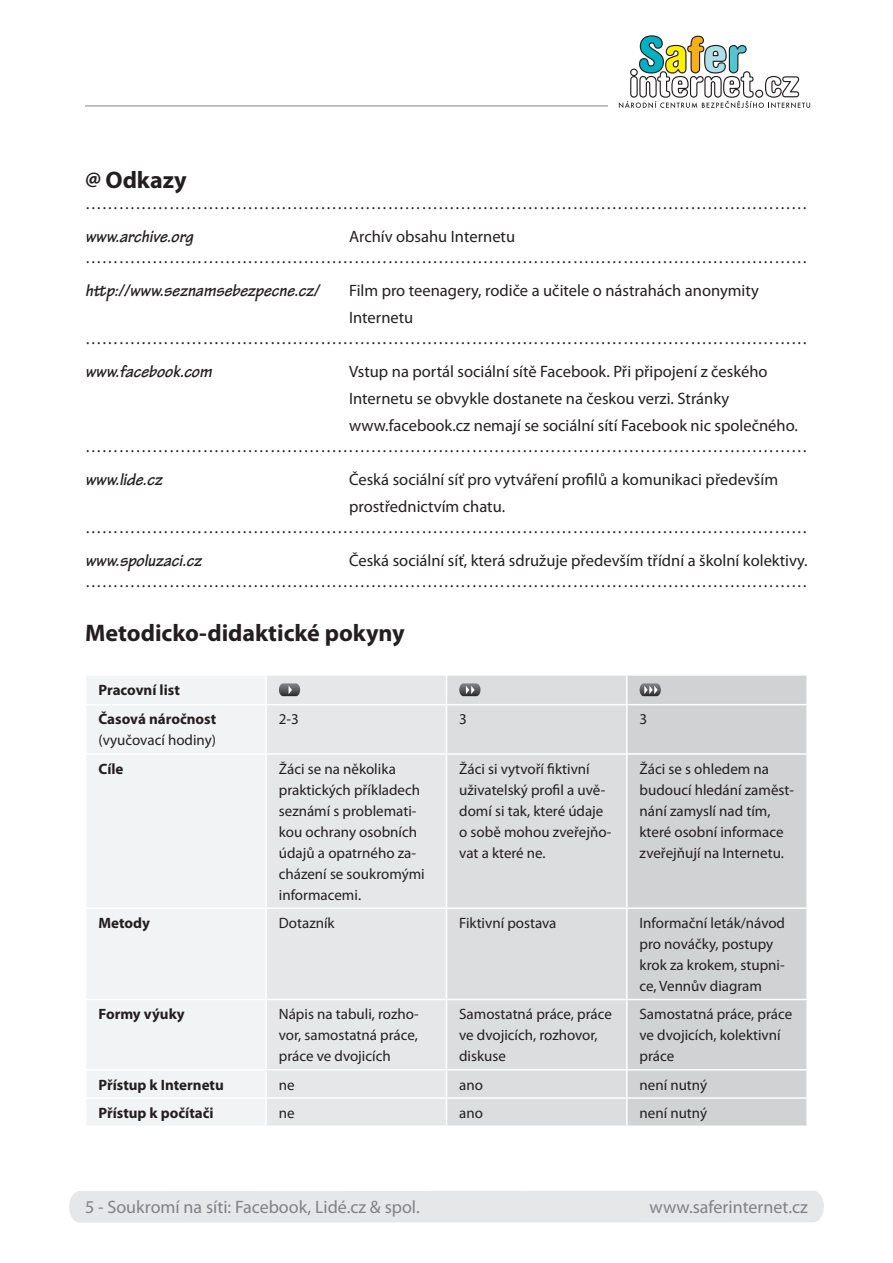
<style>
.page{position:relative;width:893px;height:1263px;background:#fff}
.page>*{position:absolute;margin:0;border:0;box-sizing:border-box;transform-origin:0 0}
.t1{font:700 24px "Myriad Pro";color:#231f20}
.t2{font:italic 700 18px "Tekton Pro";color:#231f20}
.t3{font:18px "Myriad Pro";color:#808285}
.t4{font:16.5px/27px "Myriad Pro";color:#231f20}
.t5{font:15px/21px "Myriad Pro";color:#231f20}
.t6{font:700 15px/29.7px "Myriad Pro";color:#231f20}
.s1{font-size:21px}
</style>
<div class="page">
<hr style="left:85px;top:106px;width:523px;height:1px;background:#808285">
<div style="left:69px;top:1191px;width:755px;height:31px;background:#e6e7e9"></div>
<svg style="left:619px;top:35px;width:191px;height:73px"></svg>
<div style="left:87px;top:676px;width:178px;height:449px;background:#f2f3f4"></div>
<div style="left:267px;top:676px;width:179px;height:449px;background:#e6e7e9"></div>
<div style="left:447px;top:676px;width:179px;height:449px;background:#dcdddf"></div>
<div style="left:628px;top:676px;width:178px;height:449px;background:#d1d2d4"></div>
<hr style="left:85px;top:704px;width:181px;height:1px;background:#fff">
<hr style="left:266px;top:704px;width:180px;height:1px;background:#fff">
<hr style="left:627px;top:704px;width:181px;height:1px;background:#fff">
<hr style="left:85px;top:753px;width:181px;height:2px;background:#fff">
<hr style="left:266px;top:753px;width:180px;height:2px;background:#fff">
<hr style="left:627px;top:753px;width:181px;height:2px;background:#fff">
<hr style="left:85px;top:907px;width:181px;height:2px;background:#fff">
<hr style="left:266px;top:907px;width:180px;height:2px;background:#fff">
<hr style="left:627px;top:907px;width:181px;height:2px;background:#fff">
<hr style="left:85px;top:999px;width:181px;height:1px;background:#fff">
<hr style="left:266px;top:999px;width:180px;height:1px;background:#fff">
<hr style="left:627px;top:999px;width:181px;height:1px;background:#fff">
<hr style="left:85px;top:1069px;width:181px;height:1px;background:#fff">
<hr style="left:266px;top:1069px;width:180px;height:1px;background:#fff">
<hr style="left:627px;top:1069px;width:181px;height:1px;background:#fff">
<hr style="left:85px;top:1097px;width:181px;height:2px;background:#fff">
<hr style="left:266px;top:1097px;width:180px;height:2px;background:#fff">
<hr style="left:627px;top:1097px;width:181px;height:2px;background:#fff">
<hr style="left:446px;top:704px;width:181px;height:1px;background:#fff">
<hr style="left:446px;top:753px;width:181px;height:2px;background:#fff">
<hr style="left:446px;top:907px;width:181px;height:2px;background:#fff">
<hr style="left:446px;top:999px;width:181px;height:1px;background:#fff">
<hr style="left:446px;top:1069px;width:181px;height:1px;background:#fff">
<hr style="left:446px;top:1097px;width:181px;height:2px;background:#fff">
<svg style="left:279px;top:683px;width:21px;height:13px"></svg>
<svg style="left:459px;top:683px;width:21px;height:13px"></svg>
<svg style="left:640px;top:683px;width:21px;height:13px"></svg>
<h1 class="t1" style="left:85px;top:164px;width:103px"><span class="s1">@</span> Odkazy</h1>
<p class="t4" style="left:85px;top:190px;width:724px">…………………………………………………………………………………………………………………</p>
<p class="t2" style="left:85px;top:226px;width:110px">www.archive.org</p>
<p class="t4" style="left:85px;top:226px;width:724px;line-height:21px;text-indent:264px">Archív obsahu Internetu …………………………………………………………………………………………………………………</p>
<p class="t2" style="left:85px;top:280px;width:236px">http://www.seznamsebezpecne.cz/</p>
<p class="t4" style="left:349px;top:277px;width:411px">Film pro teenagery, rodiče a učitele o nástrahách anonymity<br>Internetu</p>
<p class="t4" style="left:85px;top:325px;width:724px">…………………………………………………………………………………………………………………</p>
<p class="t2" style="left:85px;top:361px;width:128px">www.facebook.com</p>
<p class="t4" style="left:349px;top:358px;width:450px">Vstup na portál sociální sítě Facebook. Při připojení z českého<br>Internetu se obvykle dostanete na českou verzi. Stránky www.facebook.cz nemají se sociální sítí Facebook nic společného.</p>
<p class="t4" style="left:85px;top:433px;width:724px">…………………………………………………………………………………………………………………</p>
<p class="t2" style="left:85px;top:469px;width:79px">www.lide.cz</p>
<p class="t4" style="left:349px;top:466px;width:430px">Česká sociální síť pro vytváření profilů a komunikaci především prostřednictvím chatu.</p>
<p class="t4" style="left:85px;top:514px;width:724px">…………………………………………………………………………………………………………………</p>
<p class="t2" style="left:85px;top:550px;width:118px">www.spoluzaci.cz</p>
<p class="t4" style="left:85px;top:550px;width:724px;line-height:21px;text-align:right">Česká sociální síť, která sdružuje především třídní a školní kolektivy. …………………………………………………………………………………………………………………</p>
<h1 class="t1" style="left:85px;top:617px;width:321px">Metodicko-didaktické pokyny</h1>
<p class="t6" style="left:99px;top:674px;width:119px">Pracovní list<br>Časová náročnost</p>
<p class="t5" style="left:99px;top:730px;width:119px">(vyučovací hodiny)</p>
<p class="t5" style="left:279px;top:709px;width:21px">2-3</p>
<p class="t5" style="left:459px;top:709px;width:9px">3</p>
<p class="t5" style="left:640px;top:709px;width:9px">3</p>
<p class="t6" style="left:99px;top:753px;width:27px">Cíle</p>
<p class="t5" style="left:279px;top:758px;width:147px">Žáci se na několika praktických příkladech seznámí s problemati&shy;kou ochrany osobních údajů a opatrného za&shy;cházení se soukromými informacemi.</p>
<p class="t5" style="left:459px;top:758px;width:154px">Žáci si vytvoří fiktivní uživatelský profil a uvě&shy;domí si tak, které údaje o sobě mohou zveřejňo&shy;vat a které ne.</p>
<p class="t5" style="left:640px;top:758px;width:156px">Žáci se s ohledem na budoucí hledání zaměst&shy;nání zamyslí nad tím, které osobní informace zveřejňují na Internetu.</p>
<p class="t6" style="left:99px;top:907px;width:53px">Metody</p>
<p class="t5" style="left:279px;top:912px;width:57px">Dotazník</p>
<p class="t5" style="left:459px;top:912px;width:99px">Fiktivní postava</p>
<p class="t5" style="left:640px;top:912px;width:147px">Informační leták/návod pro nováčky, postupy krok za krokem, stupni&shy;ce, Vennův diagram</p>
<p class="t6" style="left:99px;top:999px;width:88px">Formy výuky</p>
<p class="t5" style="left:279px;top:1003px;width:142px;text-align:justify">Nápis na tabuli, rozho&shy;vor, samostatná práce, práce ve dvojicích</p>
<p class="t5" style="left:459px;top:1003px;width:154px">Samostatná práce, práce ve dvojicích, rozhovor, diskuse</p>
<p class="t5" style="left:639px;top:1003px;width:154px">Samostatná práce, práce ve dvojicích, kolektivní práce</p>
<p class="t6" style="left:98px;top:1069px;width:127px">Přístup k Internetu</p>
<p class="t5" style="left:279px;top:1074px;width:17px">ne</p>
<p class="t5" style="left:459px;top:1074px;width:25px">ano</p>
<p class="t5" style="left:639px;top:1074px;width:69px">není nutný</p>
<p class="t6" style="left:98px;top:1097px;width:117px">Přístup k počítači</p>
<p class="t5" style="left:279px;top:1102px;width:17px">ne</p>
<p class="t5" style="left:459px;top:1102px;width:25px">ano</p>
<p class="t5" style="left:639px;top:1102px;width:69px">není nutný</p>
<p class="t3" style="left:85px;top:1195px;width:336px">5 - Soukromí na síti: Facebook, Lidé.cz &amp; spol.</p>
<p class="t3" style="left:650px;top:1195px;width:160px">www.saferinternet.cz</p>
</div>
